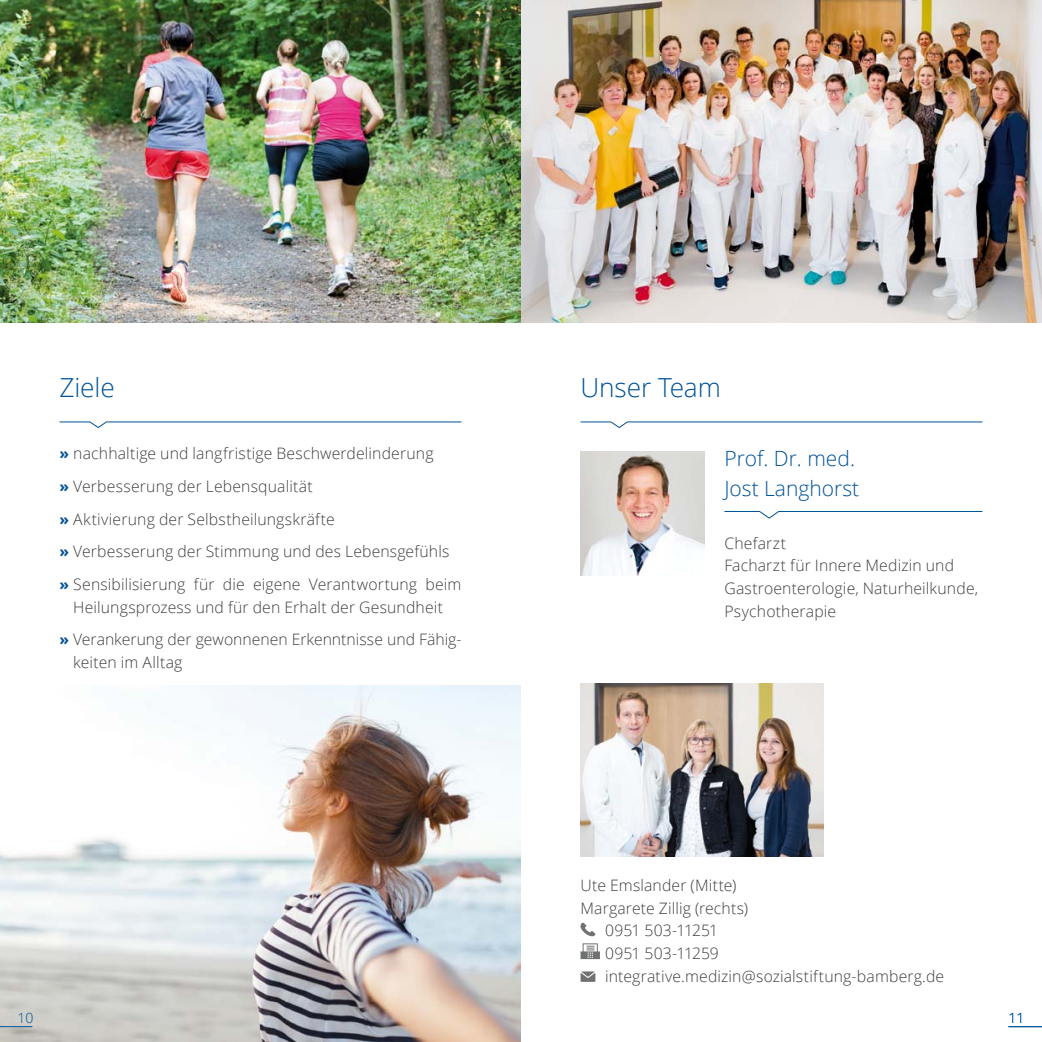
<style>
.page{position:relative;width:1042px;height:1042px;background:#fff}
.page>*{position:absolute;margin:0;border:0;box-sizing:border-box;transform-origin:0 0}
.t1{font:300 26.25px "Open Sans";letter-spacing:-.005em;color:#005397}
.t2{font:300 21px/29.8px "Open Sans";color:#005397}
.t3{font:300 15.75px/32.7px "Open Sans";letter-spacing:.01em;color:#3e3d40}
.t4{font:300 14px "Open Sans";color:#005397}
.s1{font-weight:700;color:#005397}
</style>
<div class="page">
<img style="left:0;top:0;width:521px;height:323px">
<svg style="left:580px;top:922px;width:15px;height:14px"></svg>
<svg style="left:580px;top:943px;width:20px;height:16px"></svg>
<svg style="left:580px;top:971px;width:15px;height:11px"></svg>
<img style="left:521px;top:0;width:521px;height:323px">
<svg style="left:580px;top:421px;width:403px;height:7px"></svg>
<hr style="left:1008px;top:1026px;width:34px;height:1px;background:#005397">
<svg style="left:59px;top:421px;width:403px;height:7px"></svg>
<img style="left:580px;top:451px;width:124px;height:124px">
<img style="left:580px;top:684px;width:243px;height:172px">
<svg style="left:724px;top:511px;width:259px;height:8px"></svg>
<img style="left:0;top:685px;width:521px;height:357px">
<hr style="left:0;top:1026px;width:32px;height:1px;background:#005397">
<h1 class="t1" style="left:60px;top:369px;width:57px">Ziele</h1>
<p class="t3" style="left:60px;top:437px;width:403px"><span class="s1">»</span> nachhaltige und langfristige Beschwerdelinderung<br><span class="s1">»</span> Verbesserung der Lebensqualität<br><span class="s1">»</span> Aktivierung der Selbstheilungskräfte<br><span class="s1">»</span> Verbesserung der Stimmung und des Lebensgefühls <span class="s1">»</span> Sensibilisierung für die eigene Verantwortung beim</p>
<p class="t3" style="left:60px;top:590px;width:402px;text-align:center">Heilungsprozess und für den Erhalt der Gesundheit<br><span class="s1">»</span> Verankerung der gewonnenen Erkenntnisse und Fähig-</p>
<p class="t3" style="left:73px;top:645px;width:111px">keiten im Alltag</p>
<p class="t4" style="left:18px;top:1008px;width:17px">10</p>
<h1 class="t1" style="left:580px;top:369px;width:142px">Unser Team</h1>
<h2 class="t2" style="left:724px;top:443px;width:136px">Prof. Dr. med.<br>Jost Langhorst</h2>
<p class="t3" style="left:724px;top:531px;width:255px;line-height:22.8px">Chefarzt<br>Facharzt für Innere Medizin und<br>Gastroenterologie, Naturheilkunde,<br>Psychotherapie</p>
<p class="t3" style="left:580px;top:868px;width:157px">Ute Emslander (Mitte)</p>
<p class="t3" style="left:580px;top:891px;width:169px">Margarete Zillig (rechts)</p>
<p class="t3" style="left:605px;top:914px;width:115px">0951 503-11251</p>
<p class="t3" style="left:605px;top:936px;width:115px">0951 503-11259</p>
<p class="t3" style="left:605px;top:959px;width:341px">integrative.medizin@sozialstiftung-bamberg.de</p>
<p class="t4" style="left:1008px;top:1008px;width:17px">11</p>
</div>
